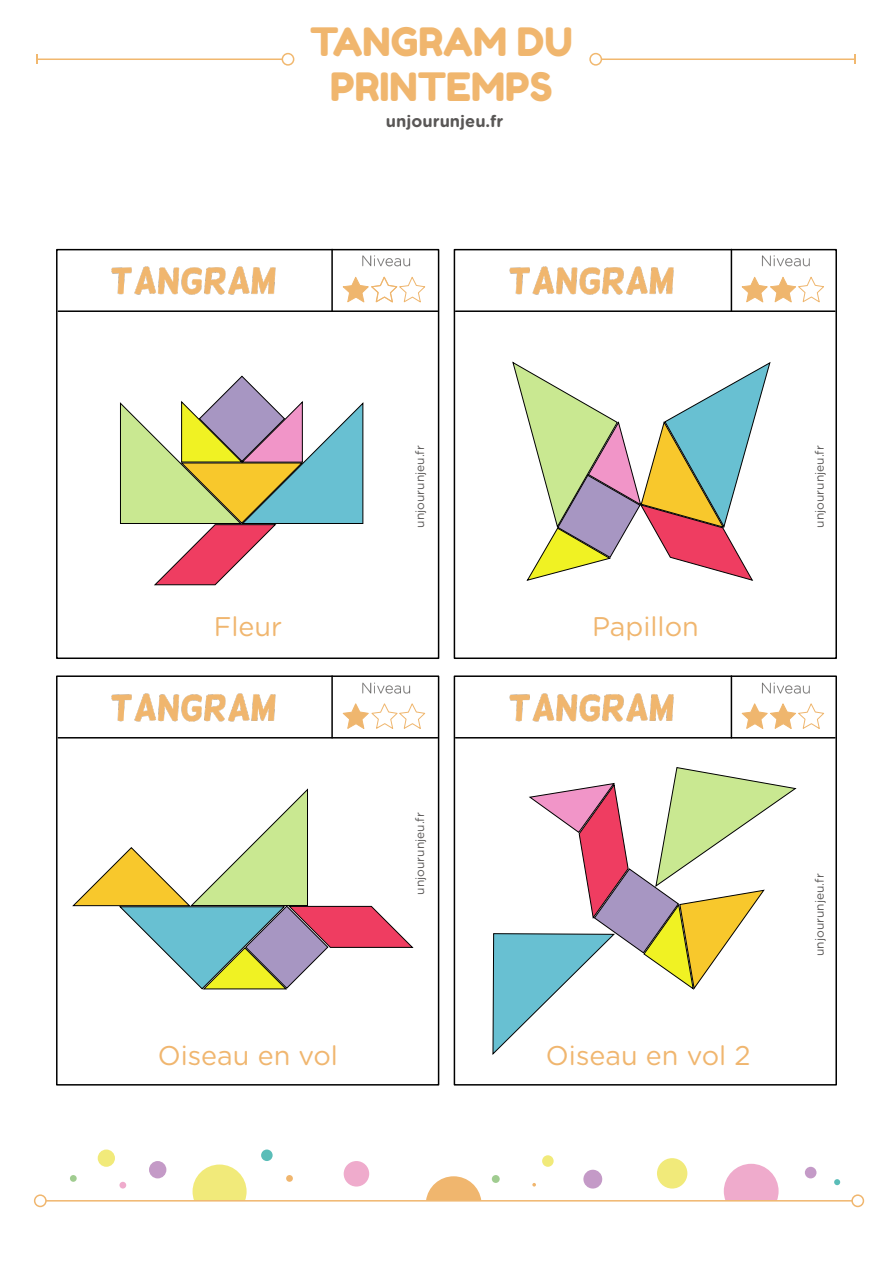
<style>
.page{position:relative;width:894px;height:1264px;background:#fff}
.page>*{position:absolute;margin:0;border:0;box-sizing:border-box;transform-origin:0 0}
.t1{font:39px/45px "Fredoka One";color:#f0b66e;text-align:center}
.t2{font:27px "Gotham Rounded";color:#f0b66f}
.t3{font:700 16.5px "Gotham Rounded";color:#595756}
.t4{font:12px "Gotham Rounded";color:#595756}
</style>
<div class="page">
<hr style="left:37px;top:58px;width:251px;height:2px;background:#f1b86f">
<svg style="left:36px;top:54px;width:2px;height:10px"></svg>
<svg style="left:281px;top:53px;width:13px;height:13px"></svg>
<hr style="left:595px;top:58px;width:259px;height:2px;background:#f1b86f">
<svg style="left:589px;top:53px;width:13px;height:13px"></svg>
<svg style="left:70px;top:1174px;width:7px;height:7px"></svg>
<div style="left:98px;top:1149px;width:17px;height:17px;background:#f1ea7a;border-radius:50%"></div>
<div style="left:119px;top:1181px;width:7px;height:7px;background:#efabcc;border-radius:50%"></div>
<div style="left:149px;top:1160px;width:17px;height:18px;background:#c49ac7;border-radius:50%"></div>
<div style="left:261px;top:1149px;width:11px;height:11px;background:#5abdb8;border-radius:50%"></div>
<svg style="left:286px;top:1174px;width:7px;height:7px"></svg>
<div style="left:343px;top:1160px;width:26px;height:26px;background:#efabcc;border-radius:50%"></div>
<svg style="left:491px;top:1174px;width:8px;height:8px"></svg>
<div style="left:542px;top:1154px;width:11px;height:12px;background:#f1ea7a;border-radius:50%"></div>
<div style="left:583px;top:1169px;width:19px;height:19px;background:#c49ac7;border-radius:50%"></div>
<div style="left:656px;top:1157px;width:31px;height:31px;background:#f1ea7a;border-radius:50%"></div>
<div style="left:804px;top:1166px;width:12px;height:12px;background:#c49ac7;border-radius:50%"></div>
<svg style="left:834px;top:1179px;width:5px;height:5px"></svg>
<svg style="left:723px;top:1163px;width:55px;height:36px"></svg>
<svg style="left:426px;top:1176px;width:55px;height:23px"></svg>
<svg style="left:192px;top:1164px;width:54px;height:35px"></svg>
<hr style="left:40px;top:1199px;width:817px;height:2px;background:#f0b66e">
<svg style="left:34px;top:1194px;width:13px;height:12px"></svg>
<svg style="left:851px;top:1194px;width:12px;height:12px"></svg>
<svg style="left:809px;top:276px;width:15px;height:27px"></svg>
<svg style="left:347px;top:721px;width:74px;height:8px"></svg>
<svg style="left:741px;top:703px;width:84px;height:26px"></svg>
<img style="left:362px;top:255px;width:447px;height:438px">
<img style="left:112px;top:266px;width:561px;height:455px">
<div style="left:56px;top:249px;width:383px;height:410px;border:2px solid #000"></div>
<div style="left:453px;top:249px;width:383px;height:410px;border:2px solid #000"></div>
<hr style="left:58px;top:310px;width:379px;height:2px;background:#000">
<hr style="left:455px;top:310px;width:379px;height:2px;background:#000">
<hr style="left:331px;top:249px;width:2px;height:62px;background:#000">
<hr style="left:730px;top:249px;width:1px;height:62px;background:#000">
<div style="left:56px;top:675px;width:383px;height:410px;border:2px solid #000"></div>
<div style="left:453px;top:675px;width:383px;height:410px;border:2px solid #000"></div>
<hr style="left:58px;top:736px;width:379px;height:2px;background:#000">
<hr style="left:455px;top:736px;width:379px;height:2px;background:#000">
<hr style="left:331px;top:676px;width:2px;height:61px;background:#000">
<hr style="left:730px;top:676px;width:1px;height:61px;background:#000">
<svg style="left:120px;top:375px;width:243px;height:210px"></svg>
<svg style="left:72px;top:788px;width:341px;height:201px"></svg>
<svg style="left:512px;top:361px;width:258px;height:219px"></svg>
<svg style="left:492px;top:767px;width:303px;height:287px"></svg>
<h1 class="t1" style="left:310px;top:19px;width:264px">TANGRAM DU<br>PRINTEMPS</h1>
<h3 class="t3" style="left:386px;top:114px;width:119px">unjourunjeu.fr</h3>
<p class="t4" style="left:414px;top:527px;width:84px;rotate:-90deg">unjourunjeu.fr</p>
<p class="t4" style="left:813px;top:527px;width:84px;rotate:-90deg">unjourunjeu.fr</p>
<h2 class="t2" style="left:214px;top:614px;width:70px">Fleur</h2>
<h2 class="t2" style="left:591px;top:614px;width:108px">Papillon</h2>
<p class="t4" style="left:414px;top:894px;width:84px;rotate:-90deg">unjourunjeu.fr</p>
<h2 class="t2" style="left:158px;top:1043px;width:182px">Oiseau en vol</h2>
<h2 class="t2" style="left:545px;top:1043px;width:206px">Oiseau en vol 2</h2>
<p class="t4" style="left:813px;top:955px;width:84px;rotate:-90deg">unjourunjeu.fr</p>
</div>
